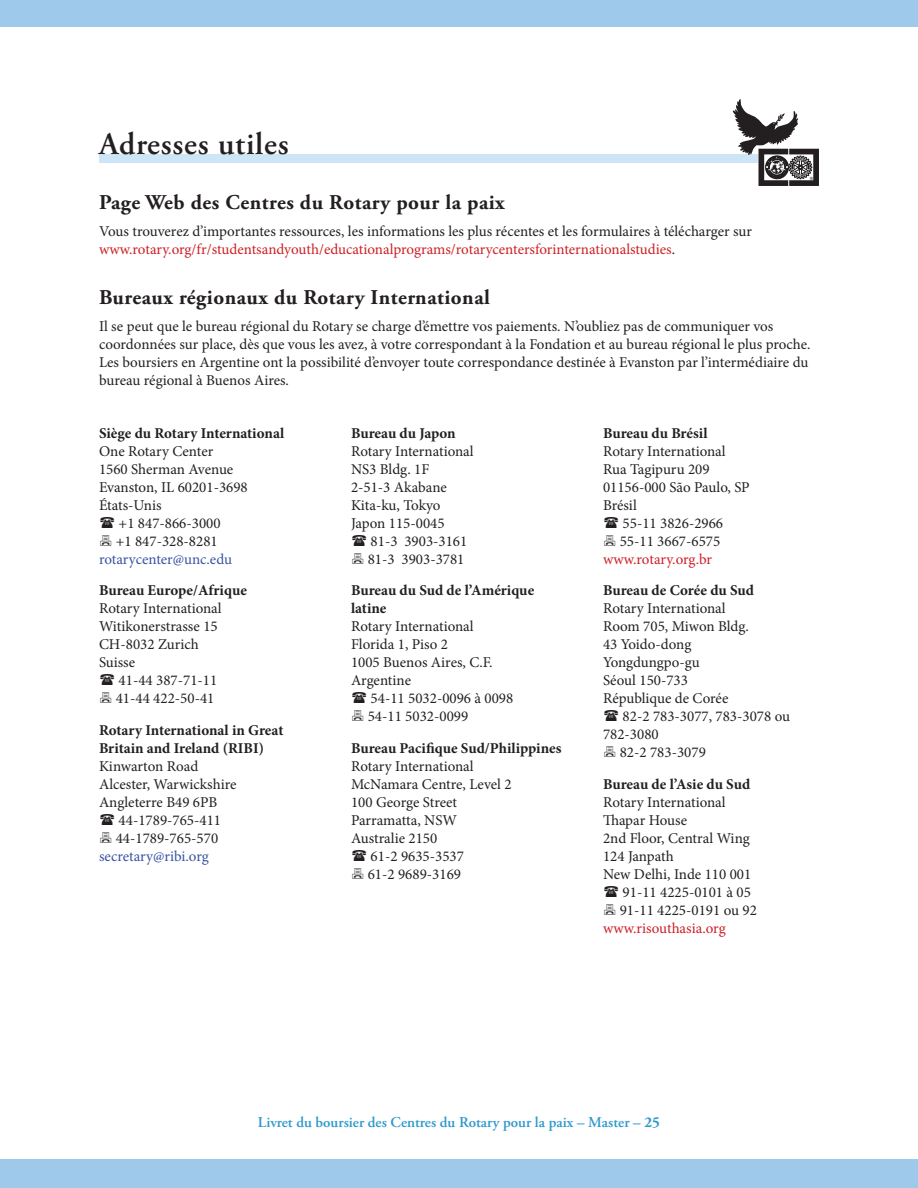
<style>
.page{position:relative;width:918px;height:1188px;background:#fff}
.page>*{position:absolute;margin:0;border:0;box-sizing:border-box;transform-origin:0 0}
.t1{font:600 31.5px "Adobe Garamond Pro";letter-spacing:.025em;color:#231f20}
.t2{font:700 21px "Adobe Garamond Pro";letter-spacing:.025em;color:#231f20}
.t3{font:15px/18px "Minion Pro";color:#231f20}
.t4{font:700 15px/18px "Minion Pro";letter-spacing:-.005em;color:#231f20}
.t5{font:600 15px "Adobe Garamond Pro";color:#2f99cd}
.t6{font:15px "Minion Pro";color:#3853a3}
.t7{font:15px "Minion Pro";letter-spacing:-.005em;color:#cd2026}
.s1{color:#cd2026}
.s2{font-weight:700}
</style>
<div class="page">
<div style="left:0;top:0;width:918px;height:27px;background:#9fc9eb"></div>
<div style="left:0;top:1160px;width:918px;height:28px;background:#9fc9eb"></div>
<div style="left:99px;top:154px;width:720px;height:9px;background:#cde5f6"></div>
<svg style="left:733px;top:99px;width:86px;height:87px"></svg>
<h1 class="t1" style="left:99px;top:126px;width:191px">Adresses utiles</h1>
<h2 class="t2" style="left:99px;top:191px;width:407px">Page Web des Centres du Rotary pour la paix</h2>
<p class="t3" style="left:99px;top:223px;width:655px">Vous trouverez d’importantes ressources, les informations les plus récentes et les formulaires à télécharger sur <span class="s1">www.rotary.org/fr/studentsandyouth/educationalprograms/rotarycentersforinternationalstudies</span>.</p>
<h2 class="t2" style="left:99px;top:285px;width:392px">Bureaux régionaux du Rotary International</h2>
<p class="t3" style="left:99px;top:317px;width:713px">Il se peut que le bureau régional du Rotary se charge d’émettre vos paiements. N’oubliez pas de communiquer vos coordonnées sur place, dès que vous les avez, à votre correspondant à la Fondation et au bureau régional le plus proche.<br>Les boursiers en Argentine ont la possibilité d’envoyer toute correspondance destinée à Evanston par l’intermédiaire du bureau régional à Buenos Aires.</p>
<p class="t4" style="left:99px;top:424px;width:187px">Siège du Rotary International</p>
<p class="t3" style="left:99px;top:442px;width:116px">One Rotary Center</p>
<p class="t3" style="left:99px;top:460px;width:136px">1560 Sherman Avenue</p>
<p class="t3" style="left:99px;top:478px;width:150px">Evanston, IL 60201-3698</p>
<p class="t3" style="left:99px;top:496px;width:64px">États-Unis</p>
<p class="t3" style="left:119px;top:514px;width:103px">+1 847-866-3000</p>
<p class="t3" style="left:116px;top:532px;width:103px">+1 847-328-8281</p>
<p class="t6" style="left:99px;top:549px;width:135px">rotarycenter@unc.edu</p>
<p class="t4" style="left:99px;top:581px;width:150px">Bureau Europe/Afrique</p>
<p class="t3" style="left:99px;top:600px;width:124px">Rotary International<br>Witikonerstrasse 15<br>CH-8032 Zurich<br>Suisse</p>
<p class="t3" style="left:116px;top:672px;width:103px">41-44 387-71-11<br>41-44 422-50-41</p>
<p class="t4" style="left:99px;top:721px;width:186px">Rotary International in Great<br>Britain and Ireland (RIBI)</p>
<p class="t3" style="left:99px;top:757px;width:139px">Kinwarton Road<br>Alcester, Warwickshire<br>Angleterre B49 6PB</p>
<p class="t3" style="left:116px;top:811px;width:107px">44-1789-765-411<br>44-1789-765-570</p>
<p class="t6" style="left:99px;top:846px;width:111px">secretary@ribi.org</p>
<p class="t4" style="left:351px;top:424px;width:106px">Bureau du Japon</p>
<p class="t3" style="left:351px;top:442px;width:124px">Rotary International<br>NS3 Bldg. 1F<br>2-51-3 Akabane<br>Kita-ku, Tokyo<br>Japon 115-0045</p>
<p class="t3" style="left:368px;top:532px;width:101px">81-3 3903-3161<br>81-3 3903-3781</p>
<p class="t4" style="left:351px;top:581px;width:185px">Bureau du Sud de l’Amérique latine</p>
<p class="t3" style="left:351px;top:618px;width:143px">Rotary International<br>Florida 1, Piso 2<br>1005 Buenos Aires, C.F.<br>Argentine</p>
<p class="t3" style="left:368px;top:690px;width:147px">54-11 5032-0096 à 0098<br>54-11 5032-0099</p>
<p class="t4" style="left:351px;top:739px;width:212px">Bureau Pacifique Sud/Philippines</p>
<p class="t3" style="left:351px;top:757px;width:124px">Rotary International</p>
<p class="t3" style="left:351px;top:775px;width:162px">McNamara Centre, Level 2</p>
<p class="t3" style="left:351px;top:793px;width:108px">100 George Street</p>
<p class="t3" style="left:351px;top:811px;width:108px">Parramatta, NSW</p>
<p class="t3" style="left:351px;top:829px;width:88px">Australie 2150</p>
<p class="t3" style="left:371px;top:847px;width:95px">61-2 9635-3537</p>
<p class="t3" style="left:368px;top:865px;width:95px">61-2 9689-3169</p>
<p class="t4" style="left:603px;top:424px;width:106px">Bureau du Brésil</p>
<p class="t3" style="left:603px;top:442px;width:124px">Rotary International</p>
<p class="t3" style="left:603px;top:460px;width:108px">Rua Tagipuru 209</p>
<p class="t3" style="left:603px;top:478px;width:148px">01156-000 São Paulo, SP</p>
<p class="t3" style="left:603px;top:496px;width:35px">Brésil</p>
<p class="t3" style="left:623px;top:514px;width:102px">55-11 3826-2966</p>
<p class="t3" style="left:620px;top:532px;width:102px">55-11 3667-6575</p>
<p class="t7" style="left:603px;top:549px;width:111px">www.rotary.org.br</p>
<p class="t4" style="left:603px;top:581px;width:153px">Bureau de Corée du Sud</p>
<p class="t3" style="left:603px;top:600px;width:148px">Rotary International<br>Room 705, Miwon Bldg.<br>43 Yoido-dong<br>Yongdungpo-gu<br>Séoul 150-733<br>République de Corée</p>
<p class="t3" style="left:623px;top:708px;width:169px">82-2 783-3077, 783-3078 ou</p>
<p class="t3" style="left:603px;top:726px;width:57px">782-3080</p>
<p class="t3" style="left:620px;top:744px;width:88px">82-2 783-3079</p>
<p class="t4" style="left:603px;top:775px;width:149px">Bureau de l’Asie du Sud</p>
<p class="t3" style="left:603px;top:793px;width:124px">Rotary International</p>
<p class="t3" style="left:603px;top:811px;width:86px">Thapar House</p>
<p class="t3" style="left:603px;top:829px;width:148px">2nd Floor, Central Wing</p>
<p class="t3" style="left:603px;top:847px;width:72px">124 Janpath</p>
<p class="t3" style="left:603px;top:865px;width:150px">New Delhi, Inde 110 001</p>
<p class="t3" style="left:623px;top:883px;width:130px">91-11 4225-0101 à 05</p>
<p class="t3" style="left:620px;top:901px;width:139px">91-11 4225-0191 ou 92</p>
<p class="t7" style="left:603px;top:918px;width:124px">www.risouthasia.org</p>
<p class="t5" style="left:258px;top:1113px;width:404px">Livret du boursier des Centres du Rotary pour la paix – Master – <span class="s2">25</span></p>
</div>
